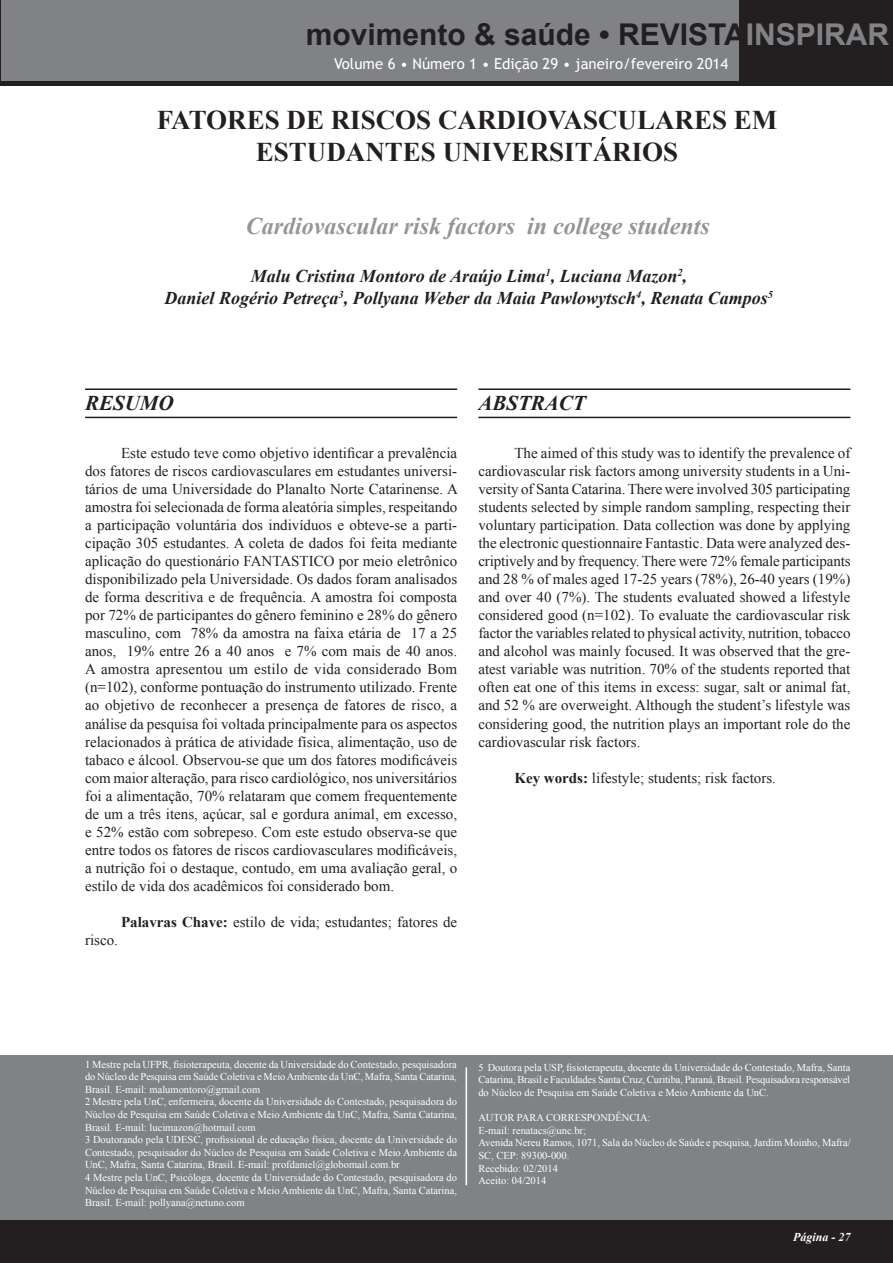
<style>
.page{position:relative;width:893px;height:1263px;background:#fff}
.page>*{position:absolute;margin:0;border:0;box-sizing:border-box;transform-origin:0 0}
.t1{font:700 30px "Arial";color:#231f20}
.t2{font:700 27px/32.4px "Times New Roman";color:#231f20;text-align:center}
.t3{font:italic 700 24px "Times New Roman";color:#939598}
.t4{font:italic 700 21px "Times New Roman";color:#231f20}
.t5{font:italic 700 18px/21.6px "Times New Roman";color:#231f20;text-align:center}
.t6{font:15px/18px "Times New Roman";color:#231f20;text-align:justify}
.t7{font:15px "Trebuchet MS";color:#fff}
.t8{font:italic 700 12px "Times New Roman";color:#fff}
.t9{font:10.5px/12.6px "Times New Roman";color:#fff}
.s1{color:#808285}
.s2{font-weight:700}
</style>
<div class="page">
<div style="left:0;top:1220px;width:893px;height:43px;background:#231f20"></div>
<div style="left:0;top:0;width:893px;height:85px;background:#231f20"></div>
<div style="left:2px;top:0;width:737px;height:80px;background:#808285"></div>
<div style="left:0;top:1055px;width:893px;height:164px;background:#808285"></div>
<hr style="left:466px;top:1067px;width:1px;height:118px;background:#fff">
<hr style="left:85px;top:388px;width:372px;height:2px;background:#231f20">
<hr style="left:85px;top:417px;width:372px;height:1px;background:#231f20">
<hr style="left:478px;top:388px;width:372px;height:2px;background:#231f20">
<hr style="left:478px;top:417px;width:372px;height:1px;background:#231f20">
<h1 class="t1" style="left:306px;top:15px;width:585px">movimento &amp; saúde • REVISTA<span class="s1">INSPIRAR</span></h1>
<p class="t7" style="left:334px;top:55px;width:396px">Volume 6 • Número 1 • Edição 29 • janeiro/fevereiro 2014</p>
<h2 class="t2" style="left:157px;top:103px;width:622px">FATORES DE RISCOS CARDIOVASCULARES EM<br>ESTUDANTES UNIVERSITÁRIOS</h2>
<h3 class="t3" style="left:246px;top:209px;width:466px">Cardiovascular risk factors in college students</h3>
<p class="t5" style="left:165px;top:265px;width:610px">Malu Cristina Montoro de Araújo Lima<sup>1</sup>, Luciana Mazon<sup>2</sup>,<br>Daniel Rogério Petreça<sup>3</sup>, Pollyana Weber da Maia Pawlowytsch<sup>4</sup>, Renata Campos<sup>5</sup></p>
<h3 class="t4" style="left:85px;top:388px;width:90px">RESUMO</h3>
<p class="t6" style="left:85px;top:444px;width:374px;text-indent:36px">Este estudo teve como objetivo identificar a prevalência dos fatores de riscos cardiovasculares em estudantes universi&shy;tários de uma Universidade do Planalto Norte Catarinense. A amostra foi selecionada de forma aleatória simples, respeitando a participação voluntária dos indivíduos e obteve-se a parti&shy;cipação 305 estudantes. A coleta de dados foi feita mediante aplicação do questionário FANTASTICO por meio eletrônico disponibilizado pela Universidade. Os dados foram analisados de forma descritiva e de frequência. A amostra foi composta por 72% de participantes do gênero feminino e 28% do gênero masculino, com 78% da amostra na faixa etária de 17 a 25 anos, 19% entre 26 a 40 anos e 7% com mais de 40 anos.<br>A amostra apresentou um estilo de vida considerado Bom (n=102), conforme pontuação do instrumento utilizado. Frente ao objetivo de reconhecer a presença de fatores de risco, a análise da pesquisa foi voltada principalmente para os aspectos relacionados à prática de atividade física, alimentação, uso de tabaco e álcool. Observou-se que um dos fatores modificáveis com maior alteração, para risco cardiológico, nos universitários foi a alimentação, 70% relataram que comem frequentemente de um a três itens, açúcar, sal e gordura animal, em excesso, e 52% estão com sobrepeso. Com este estudo observa-se que entre todos os fatores de riscos cardiovasculares modificáveis, a nutrição foi o destaque, contudo, em uma avaliação geral, o estilo de vida dos acadêmicos foi considerado bom.</p>
<p class="t6" style="left:121px;top:912px;width:338px"><span class="s2">Palavras Chave:</span> estilo de vida; estudantes; fatores de</p>
<p class="t6" style="left:85px;top:930px;width:34px">risco.</p>
<h3 class="t4" style="left:478px;top:388px;width:109px">ABSTRACT</h3>
<p class="t6" style="left:478px;top:444px;width:374px;text-indent:36px">The aimed of this study was to identify the prevalence of cardiovascular risk factors among university students in a Uni&shy;versity of Santa Catarina. There were involved 305 participating students selected by simple random sampling, respecting their voluntary participation. Data collection was done by applying the electronic questionnaire Fantastic. Data were analyzed des&shy;criptively and by frequency. There were 72% female participants and 28 % of males aged 17-25 years (78%), 26-40 years (19%) and over 40 (7%). The students evaluated showed a lifestyle considered good (n=102). To evaluate the cardiovascular risk factor the variables related to physical activity, nutrition, tobacco and alcohol was mainly focused. It was observed that the gre&shy;atest variable was nutrition. 70% of the students reported that often eat one of this items in excess: sugar, salt or animal fat, and 52 % are overweight. Although the student’s lifestyle was considering good, the nutrition plays an important role do the cardiovascular risk factors.</p>
<p class="t6" style="left:514px;top:768px;width:263px"><span class="s2">Key words:</span> lifestyle; students; risk factors.</p>
<p class="t9" style="left:85px;top:1058px;width:373px">1 Mestre pela UFPR, fisioterapeuta, docente da Universidade do Contestado, pesquisadora do Núcleo de Pesquisa em Saúde Coletiva e Meio Ambiente da UnC, Mafra, Santa Catarina, Brasil. E-mail: malumontoro@gmail.com<br>2 Mestre pela UnC, enfermeira, docente da Universidade do Contestado, pesquisadora do Núcleo de Pesquisa em Saúde Coletiva e Meio Ambiente da UnC, Mafra, Santa Catarina, Brasil. E-mail: lucimazon@hotmail.com<br>3 Doutorando pela UDESC, profissional de educação física, docente da Universidade do Contestado, pesquisador do Núcleo de Pesquisa em Saúde Coletiva e Meio Ambiente da UnC, Mafra, Santa Catarina, Brasil. E-mail: profdaniel@globomail.com.br<br>4 Mestre pela UnC, Psicóloga, docente da Universidade do Contestado, pesquisadora do Núcleo de Pesquisa em Saúde Coletiva e Meio Ambiente da UnC, Mafra, Santa Catarina, Brasil. E-mail: pollyana@netuno.com</p>
<p class="t9" style="left:478px;top:1061px;width:374px;text-align:justify">5 Doutora pela USP, fisioterapeuta, docente da Universidade do Contestado, Mafra, Santa Catarina, Brasil e Faculdades Santa Cruz, Curitiba, Paraná, Brasil. Pesquisadora responsável do Núcleo de Pesquisa em Saúde Coletiva e Meio Ambiente da UnC.</p>
<p class="t9" style="left:478px;top:1111px;width:374px">AUTOR PARA CORRESPONDÊNCIA:<br>E-mail: renatacs@unc.br;<br>Avenida Nereu Ramos, 1071, Sala do Núcleo de Saúde e pesquisa, Jardim Moinho, Mafra/<br>SC, CEP: 89300-000.<br>Recebido: 02/2014<br>Aceito: 04/2014</p>
<p class="t8" style="left:793px;top:1229px;width:59px">Página - 27</p>
</div>
